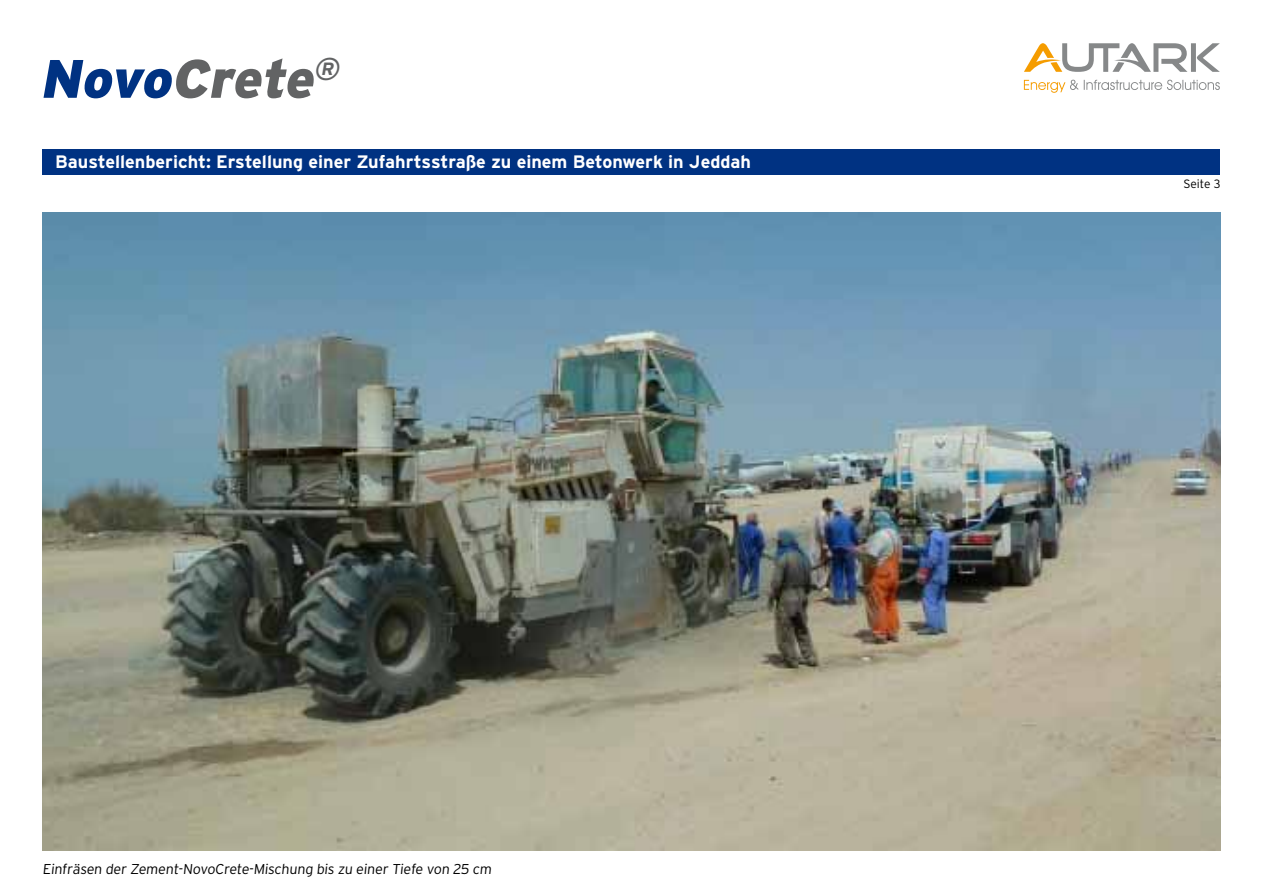
<style>
.page{position:relative;width:1263px;height:893px;background:#fff}
.page>*{position:absolute;margin:0;border:0;box-sizing:border-box;transform-origin:0 0}
.t1{font:italic 900 54px "Interstate";color:#626364}
.t2{font:700 18px "Interstate";color:#fff}
.t3{font:300 14.25px "Interstate";color:#000}
.t4{font:300 12px "Interstate";letter-spacing:-.005em;color:#000}
.s1{color:#003282}
</style>
<div class="page">
<svg style="left:1024px;top:80px;width:196px;height:13px"></svg>
<svg style="left:1024px;top:43px;width:196px;height:29px"></svg>
<div style="left:43px;top:149px;width:1177px;height:25px;background:#003282"></div>
<img style="left:43px;top:213px;width:1177px;height:637px">
<h1 class="t1" style="left:40px;top:48px;width:307px"><span class="s1">Novo</span>Crete<sup>®</sup></h1>
<p class="t2" style="left:55px;top:151px;width:697px">Baustellenbericht: Erstellung einer Zufahrtsstraße zu einem Betonwerk in Jeddah</p>
<p class="t3" style="left:43px;top:861px;width:452px">Einfräsen der Zement-NovoCrete-Mischung bis zu einer Tiefe von 25 cm</p>
<p class="t4" style="left:1183px;top:177px;width:39px">Seite 3</p>
</div>
